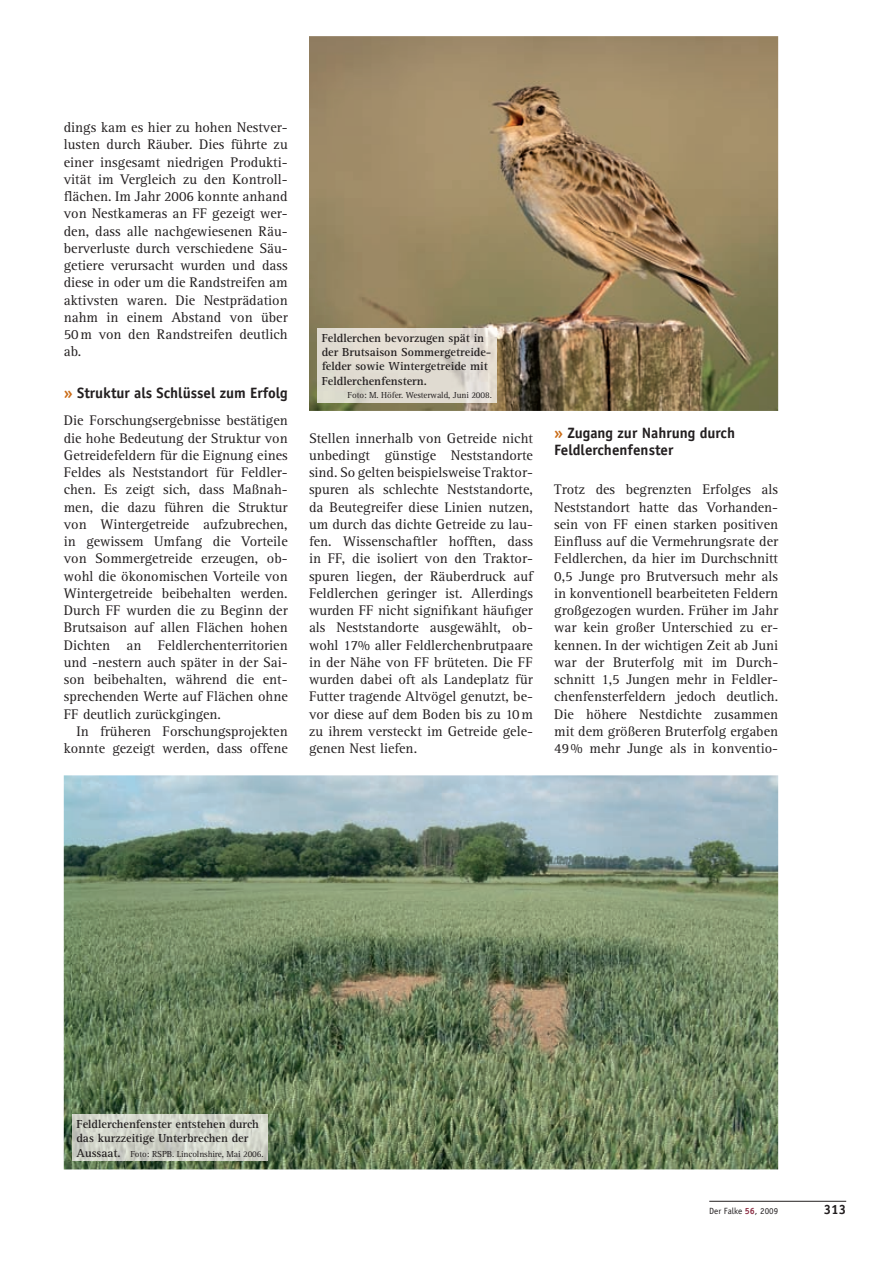
<style>
.page{position:relative;width:893px;height:1263px;background:#fff}
.page>*{position:absolute;margin:0;border:0;box-sizing:border-box;transform-origin:0 0}
.t1{font:700 15px/17.2px "Officina Sans Std";color:#231f20}
.t2{font:14.4px/17.2px "Rotis Serif";color:#231f20;text-align:justify}
.t3{font:700 13.5px "Officina Sans Std";color:#231f20}
.t4{font:700 12px/14.4px "Rotis Serif";color:#231f20}
.t5{font:9px "Rotis Serif";letter-spacing:-.01em;color:#231f20}
.t6{font:9px "Officina Sans Std";color:#231f20}
.s1{color:#ca6c17}
.s2{font-weight:700;font-size:12px}
.s3{font-weight:700;color:#8d2f45}
</style>
<div class="page">
<hr style="left:709px;top:1201px;width:137px;height:1px;background:#231f20">
<img style="left:64px;top:775px;width:714px;height:394px">
<img style="left:309px;top:36px;width:469px;height:375px">
<img style="left:317px;top:328px;width:179px;height:74px">
<img style="left:72px;top:1114px;width:196px;height:47px">
<p class="t2" style="left:64px;top:119px;width:225px">dings kam es hier zu hohen Nestver&shy;lusten durch Räuber. Dies führte zu einer insgesamt niedrigen Produkti&shy;vität im Vergleich zu den Kontroll&shy;flächen. Im Jahr 2006 konnte anhand von Nestkameras an FF gezeigt wer&shy;den, dass alle nachgewiesenen Räu&shy;berverluste durch verschiedene Säu&shy;getiere verursacht wurden und dass diese in oder um die Randstreifen am aktivsten waren. Die Nestprädation nahm in einem Abstand von über 50 m von den Randstreifen deutlich ab.</p>
<p class="t1" style="left:64px;top:384px;width:225px"><span class="s1">»</span> Struktur als Schlüssel zum Erfolg</p>
<p class="t2" style="left:64px;top:412px;width:225px">Die Forschungsergebnisse bestätigen die hohe Bedeutung der Struktur von Getreidefeldern für die Eignung eines Feldes als Neststandort für Feldler&shy;chen. Es zeigt sich, dass Maßnah&shy;men, die dazu führen die Struktur von Wintergetreide aufzubrechen, in gewissem Umfang die Vorteile von Sommergetreide erzeugen, ob&shy;wohl die ökonomischen Vorteile von Wintergetreide beibehalten werden.<br>Durch FF wurden die zu Beginn der Brutsaison auf allen Flächen hohen Dichten an Feldlerchenterritorien und -nestern auch später in der Sai&shy;son beibehalten, während die ent&shy;sprechenden Werte auf Flächen ohne FF deutlich zurückgingen.</p>
<p class="t2" style="left:64px;top:723px;width:225px;text-align:right">In früheren Forschungsprojekten konnte gezeigt werden, dass offene</p>
<p class="t4" style="left:322px;top:331px;width:171px">Feldlerchen bevorzugen spät in der Brutsaison Sommergetreide&shy;felder sowie Wintergetreide mit<br>Feldlerchenfenstern.</p>
<p class="t5" style="left:347px;top:390px;width:146px">Foto: M. Höfer. Westerwald, Juni 2008.</p>
<p class="t2" style="left:309px;top:430px;width:225px">Stellen innerhalb von Getreide nicht unbedingt günstige Neststandorte sind. So gelten beispielsweise Traktor&shy;spuren als schlechte Neststandorte, da Beutegreifer diese Linien nutzen, um durch das dichte Getreide zu lau&shy;fen. Wissenschaftler hofften, dass in FF, die isoliert von den Traktor&shy;spuren liegen, der Räuberdruck auf Feldlerchen geringer ist. Allerdings wurden FF nicht signifikant häufiger als Neststandorte ausgewählt, ob&shy;wohl 17% aller Feldlerchenbrutpaare in der Nähe von FF brüteten. Die FF wurden dabei oft als Landeplatz für Futter tragende Altvögel genutzt, be&shy;vor diese auf dem Boden bis zu 10 m zu ihrem versteckt im Getreide gele&shy;genen Nest liefen.</p>
<p class="t1" style="left:554px;top:424px;width:182px"><span class="s1">»</span> Zugang zur Nahrung durch<br>Feldlerchenfenster</p>
<p class="t2" style="left:554px;top:481px;width:225px">Trotz des begrenzten Erfolges als Neststandort hatte das Vorhanden&shy;sein von FF einen starken positiven Einfluss auf die Vermehrungsrate der Feldlerchen, da hier im Durchschnitt 0,5 Junge pro Brutversuch mehr als in konventionell bearbeiteten Feldern großgezogen wurden. Früher im Jahr war kein großer Unterschied zu er&shy;kennen. In der wichtigen Zeit ab Juni war der Bruterfolg mit im Durch&shy;schnitt 1,5 Jungen mehr in Feldler&shy;chenfensterfeldern jedoch deutlich.<br>Die höhere Nestdichte zusammen mit dem größeren Bruterfolg ergaben 49 % mehr Junge als in konventio-</p>
<p class="t4" style="left:77px;top:1117px;width:184px">Feldlerchenfenster entstehen durch das kurzzeitige Unterbrechen der</p>
<p class="t5" style="left:77px;top:1148px;width:189px"><span class="s2">Aussaat.</span> Foto: RSPB. Lincolnshire, Mai 2006.</p>
<p class="t6" style="left:709px;top:1206px;width:71px">Der Falke <span class="s3">56</span>, 2009</p>
<p class="t3" style="left:824px;top:1201px;width:24px">313</p>
</div>
